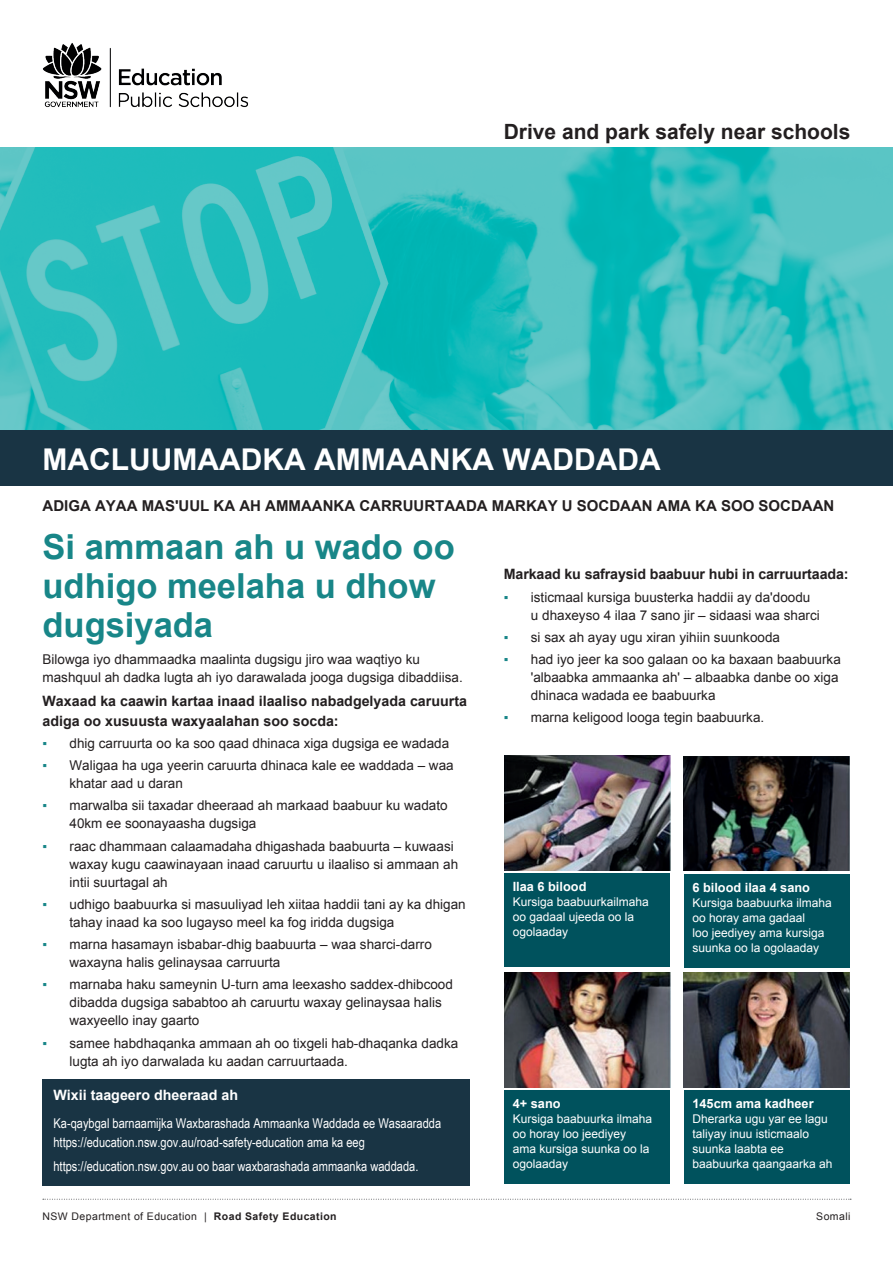
<style>
.page{position:relative;width:893px;height:1263px;background:#fff}
.page>*{position:absolute;margin:0;border:0;box-sizing:border-box;transform-origin:0 0}
.Heading_style_2{font:700 34.5px/39px "Arial";color:#188688}
.Heading_style_1{font:700 30px "Arial";color:#fff}
.t1{font:700 21px "Arial";color:#231f20}
.Paragraph_Style_3{font:700 15px "Arial";color:#231f20}
.Paragraph_Style_1{font:700 14.25px/19.5px "Arial";color:#231f20}
.Paragraph_Style_1-2{font:700 14.25px "Arial";color:#fff}
.Paragraph_Style_2{font:13.5px/18px "Arial";color:#231f20}
.further_support_text{font:13.5px/19.5px "Arial Narrow";color:#fff}
.Body_copy_sub_headin{font:700 12.75px "Arial";color:#fff}
.Body_copy{font:12px/15px "Arial";color:#fff}
.t2{font:10.5px "Arial";letter-spacing:.04em;color:#231f20}
.s1{color:#188688}
.s2{font-weight:700}
</style>
<div class="page">
<img style="left:43px;top:43px;width:205px;height:64px">
<img style="left:0;top:148px;width:893px;height:283px">
<div style="left:0;top:431px;width:893px;height:55px;background:#193444"></div>
<div style="left:504px;top:873px;width:166px;height:93px;background:#00525d"></div>
<img style="left:504px;top:756px;width:166px;height:114px">
<div style="left:684px;top:874px;width:166px;height:93px;background:#00525d"></div>
<img style="left:684px;top:756px;width:166px;height:114px">
<div style="left:504px;top:1090px;width:166px;height:94px;background:#00525d"></div>
<img style="left:504px;top:972px;width:166px;height:115px">
<div style="left:684px;top:1090px;width:166px;height:94px;background:#00525d"></div>
<img style="left:684px;top:972px;width:166px;height:115px">
<svg style="left:43px;top:1199px;width:808px;height:1px"></svg>
<div style="left:43px;top:1079px;width:427px;height:106px;background:#193444"></div>
<h3 class="t1" style="left:504px;top:117px;width:348px">Drive and park safely near schools</h3>
<h1 class="Heading_style_1" style="left:43px;top:440px;width:620px">MACLUUMAADKA AMMAANKA WADDADA</h1>
<p class="Paragraph_Style_3" style="left:43px;top:496px;width:793px">ADIGA AYAA MAS'UUL KA AH AMMAANKA CARRUURTAADA MARKAY U SOCDAAN AMA KA SOO SOCDAAN</p>
<h2 class="Heading_style_2" style="left:43px;top:529px;width:414px">Si ammaan ah u wado oo udhigo meelaha u dhow dugsiyada</h2>
<p class="Paragraph_Style_2" style="left:43px;top:651px;width:422px">Bilowga iyo dhammaadka maalinta dugsigu jiro waa waqtiyo ku mashquul ah dadka lugta ah iyo darawalada jooga dugsiga dibaddiisa.</p>
<p class="Paragraph_Style_1" style="left:43px;top:692px;width:426px">Waxaad ka caawin kartaa inaad ilaaliso nabadgelyada caruurta adiga oo xusuusta waxyaalahan soo socda:</p>
<p class="Paragraph_Style_2" style="left:43px;top:734px;width:408px"><span class="s1">▪</span> dhig carruurta oo ka soo qaad dhinaca xiga dugsiga ee wadada</p>
<p class="Paragraph_Style_2" style="left:70px;top:756px;width:386px;text-indent:-27px"><span class="s1">▪</span> Waligaa ha uga yeerin caruurta dhinaca kale ee waddada – waa khatar aad u daran</p>
<p class="Paragraph_Style_2" style="left:70px;top:797px;width:380px;text-indent:-27px"><span class="s1">▪</span> marwalba sii taxadar dheeraad ah markaad baabuur ku wadato<br>40km ee soonayaasha dugsiga</p>
<p class="Paragraph_Style_2" style="left:70px;top:837px;width:390px;text-indent:-27px"><span class="s1">▪</span> raac dhammaan calaamadaha dhigashada baabuurta – kuwaasi waxay kugu caawinayaan inaad caruurtu u ilaaliso si ammaan ah intii suurtagal ah</p>
<p class="Paragraph_Style_2" style="left:70px;top:895px;width:398px;text-indent:-27px"><span class="s1">▪</span> udhigo baabuurka si masuuliyad leh xiitaa haddii tani ay ka dhigan tahay inaad ka soo lugayso meel ka fog iridda dugsiga</p>
<p class="Paragraph_Style_2" style="left:70px;top:935px;width:364px;text-indent:-27px"><span class="s1">▪</span> marna hasamayn isbabar-dhig baabuurta – waa sharci-darro waxayna halis gelinaysaa carruurta</p>
<p class="Paragraph_Style_2" style="left:70px;top:976px;width:385px;text-indent:-27px"><span class="s1">▪</span> marnaba haku sameynin U-turn ama leexasho saddex-dhibcood dibadda dugsiga sababtoo ah caruurtu waxay gelinaysaa halis waxyeello inay gaarto</p>
<p class="Paragraph_Style_2" style="left:70px;top:1034px;width:390px;text-indent:-27px"><span class="s1">▪</span> samee habdhaqanka ammaan ah oo tixgeli hab-dhaqanka dadka lugta ah iyo darwalada ku aadan carruurtaada.</p>
<p class="Paragraph_Style_1" style="left:504px;top:565px;width:346px">Markaad ku safraysid baabuur hubi in carruurtaada:</p>
<p class="Paragraph_Style_2" style="left:531px;top:588px;width:290px;text-indent:-27px"><span class="s1">▪</span> isticmaal kursiga buusterka haddii ay da'doodu u dhaxeyso 4 ilaa 7 sano jir – sidaasi waa sharci</p>
<p class="Paragraph_Style_2" style="left:504px;top:628px;width:278px"><span class="s1">▪</span> si sax ah ayay ugu xiran yihiin suunkooda</p>
<p class="Paragraph_Style_2" style="left:531px;top:650px;width:311px;text-indent:-27px"><span class="s1">▪</span> had iyo jeer ka soo galaan oo ka baxaan baabuurka 'albaabka ammaanka ah' – albaabka danbe oo xiga dhinaca wadada ee baabuurka</p>
<p class="Paragraph_Style_2" style="left:504px;top:709px;width:262px"><span class="s1">▪</span> marna keligood looga tegin baabuurka.</p>
<p class="Body_copy_sub_headin" style="left:513px;top:878px;width:75px">Ilaa 6 bilood</p>
<p class="Body_copy" style="left:513px;top:894px;width:138px">Kursiga baabuurkailmaha oo gadaal ujeeda oo la ogolaaday</p>
<p class="Body_copy_sub_headin" style="left:692px;top:878px;width:119px">6 bilood ilaa 4 sano</p>
<p class="Body_copy" style="left:692px;top:895px;width:141px">Kursiga baabuurka ilmaha oo horay ama gadaal<br>loo jeediyey ama kursiga suunka oo la ogolaaday</p>
<p class="Paragraph_Style_1-2" style="left:54px;top:1085px;width:186px">Wixii taageero dheeraad ah</p>
<p class="further_support_text" style="left:54px;top:1113px;width:389px">Ka-qaybgal barnaamijka Waxbarashada Ammaanka Waddada ee Wasaaradda https://education.nsw.gov.au/road-safety-education ama ka eeg</p>
<p class="further_support_text" style="left:54px;top:1156px;width:366px">https://education.nsw.gov.au oo baar waxbarashada ammaanka waddada.</p>
<p class="Body_copy_sub_headin" style="left:513px;top:1095px;width:49px">4+ sano</p>
<p class="Body_copy" style="left:513px;top:1111px;width:141px">Kursiga baabuurka ilmaha oo horay loo jeediyey ama kursiga suunka oo la ogolaaday</p>
<p class="Body_copy_sub_headin" style="left:692px;top:1095px;width:123px">145cm ama kadheer</p>
<p class="Body_copy" style="left:692px;top:1111px;width:142px">Dherarka ugu yar ee lagu taliyay inuu isticmaalo suunka laabta ee baabuurka qaangaarka ah</p>
<p class="t2" style="left:43px;top:1210px;width:296px">NSW Department of Education | <span class="s2">Road Safety Education</span></p>
<p class="t2" style="left:816px;top:1210px;width:36px">Somali</p>
</div>
